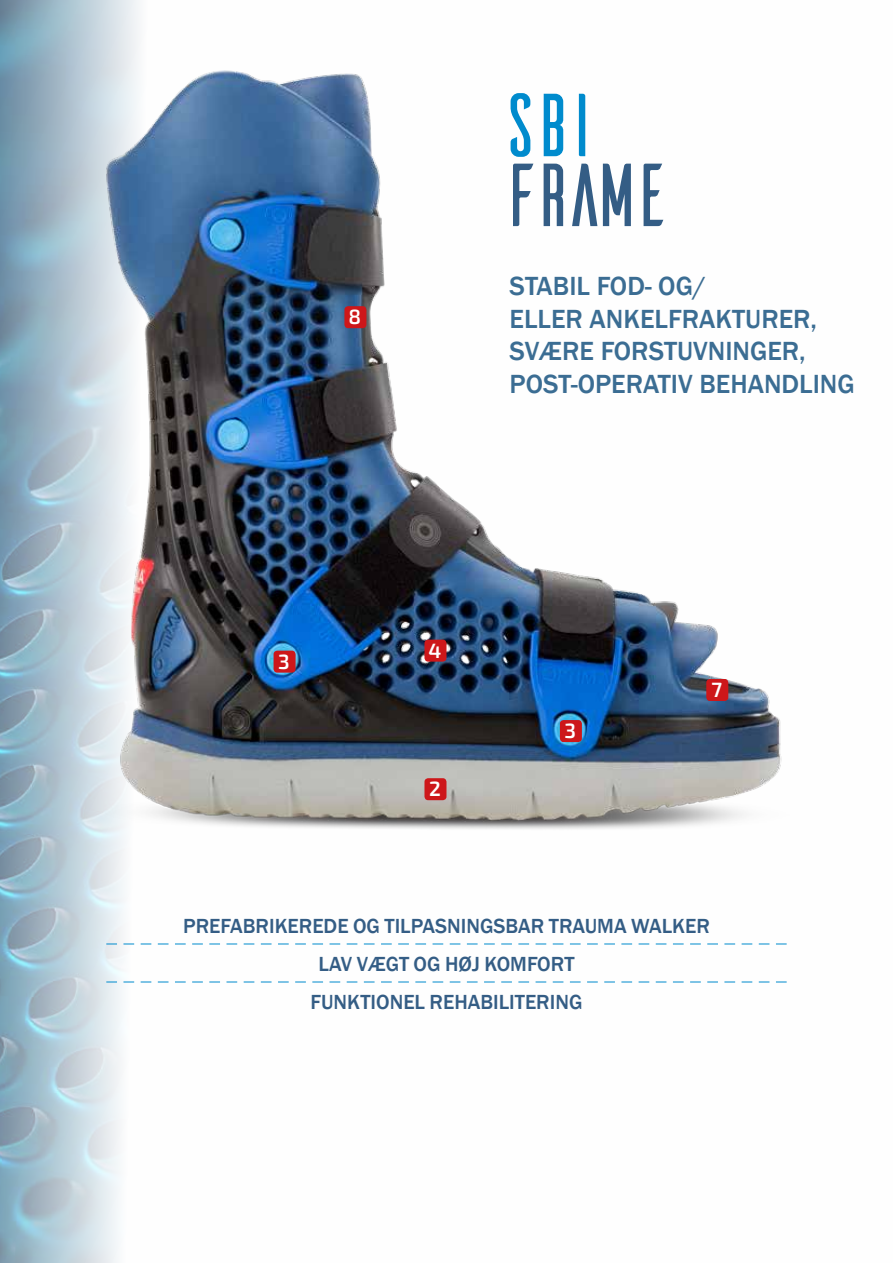
<style>
.page{position:relative;width:893px;height:1263px;background:#fff}
.page>*{position:absolute;margin:0;border:0;box-sizing:border-box;transform-origin:0 0}
.t1{font:89.25px "Ailerons";letter-spacing:-.23em;color:#345d85}
.t2{font:89.25px "Ailerons";color:#008bcd}
.t3{font:500 27px/32.4px "Franklin Gothic";color:#3b6d93}
.t4{font:500 21px/38px "Franklin Gothic";color:#345d85;text-align:center}
.t5{font:600 20.7px "Exo 2.0";color:#fff}
</style>
<div class="page">
<img style="left:0;top:0;width:787px;height:1263px">
<img style="left:104px;top:70px;width:683px;height:765px">
<div style="left:424px;top:778px;width:22px;height:22px;background:#cd171a;border-radius:4px"></div>
<div style="left:274px;top:651px;width:22px;height:22px;background:#cd171a;border-radius:4px"></div>
<div style="left:424px;top:640px;width:22px;height:22px;background:#cd171a;border-radius:4px"></div>
<div style="left:706px;top:679px;width:22px;height:22px;background:#cd171a;border-radius:4px"></div>
<svg style="left:106px;top:943px;width:681px;height:1px"></svg>
<svg style="left:106px;top:982px;width:681px;height:1px"></svg>
<div style="left:560px;top:720px;width:22px;height:22px;background:#cd171a;border-radius:4px"></div>
<div style="left:344px;top:306px;width:22px;height:22px;background:#cd171a;border-radius:4px"></div>
<p class="t5" style="left:349px;top:305px;width:14px">8</p>
<h1 class="t2" style="left:494px;top:83px;width:112px">SBI</h1>
<h1 class="t1" style="left:494px;top:152px;width:185px">FRAME</h1>
<p class="t3" style="left:510px;top:270px;width:347px">STABIL FOD- OG/<br>ELLER ANKELFRAKTURER,<br>SVÆRE FORSTUVNINGER,<br>POST-OPERATIV BEHANDLING</p>
<p class="t5" style="left:278px;top:649px;width:13px">3</p>
<p class="t5" style="left:428px;top:638px;width:14px">4</p>
<p class="t5" style="left:429px;top:777px;width:13px">2</p>
<p class="t5" style="left:565px;top:719px;width:13px">3</p>
<p class="t5" style="left:711px;top:678px;width:12px">7</p>
<p class="t4" style="left:183px;top:907px;width:528px">PREFABRIKEREDE OG TILPASNINGSBAR TRAUMA WALKER<br>LAV VÆGT OG HØJ KOMFORT<br>FUNKTIONEL REHABILITERING</p>
</div>
